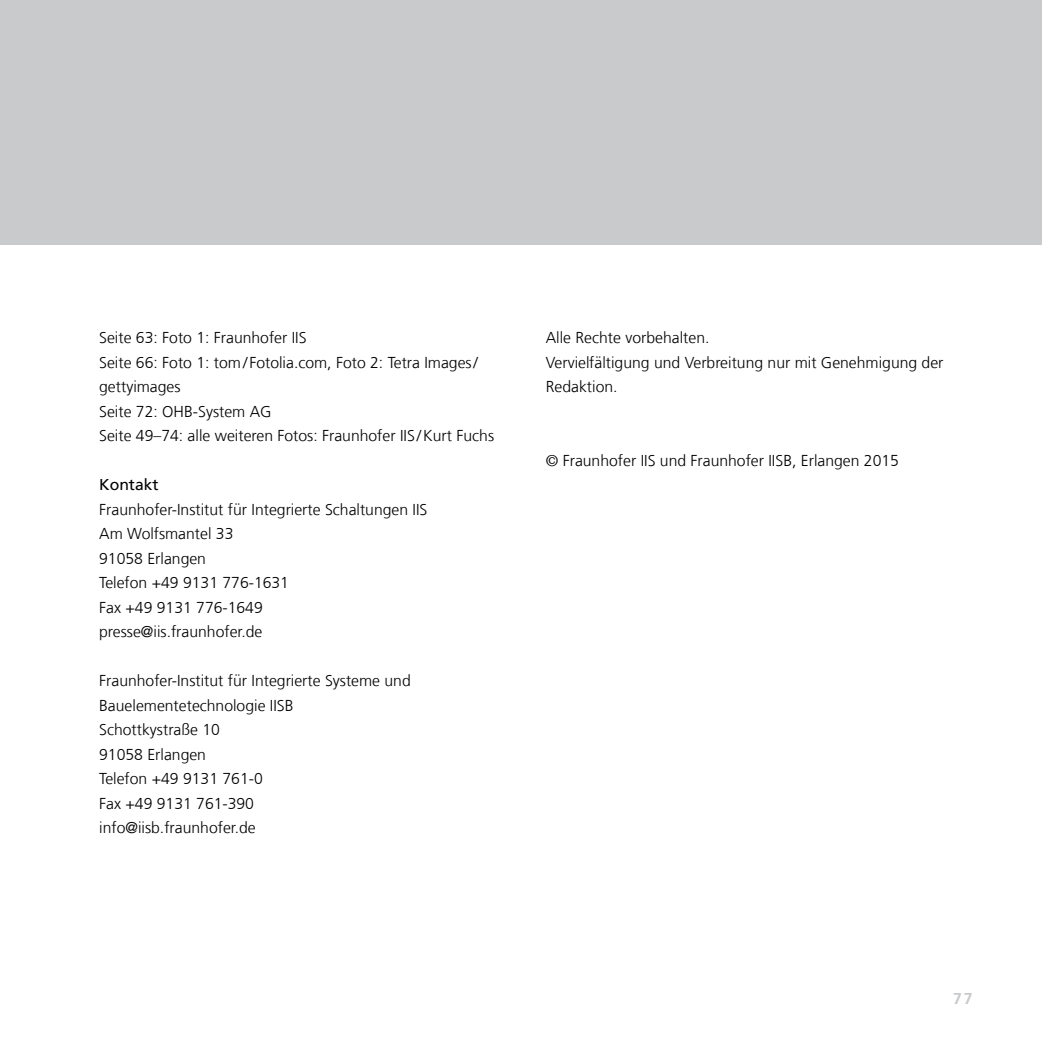
<style>
.page{position:relative;width:1042px;height:1042px;background:#fff}
.page>*{position:absolute;margin:0;border:0;box-sizing:border-box;transform-origin:0 0}
.t1{font:300 15.75px/24.5px "Frutiger LT Com";color:#000}
.t2{font:15.75px "Frutiger LT Com";color:#000}
.t3{font:700 15.75px "Frutiger LT Com";color:#c8cacc}
</style>
<div class="page">
<div style="left:0;top:0;width:1042px;height:245px;background:#c8cacc"></div>
<p class="t1" style="left:99px;top:326px;width:396px">Seite 63: Foto 1: Fraunhofer IIS<br>Seite 66: Foto 1: tom/ Fotolia.com, Foto 2: Tetra Images/ gettyimages<br>Seite 72: OHB-System AG<br>Seite 49–74: alle weiteren Fotos: Fraunhofer IIS /Kurt Fuchs</p>
<p class="t2" style="left:99px;top:475px;width:61px">Kontakt</p>
<p class="t1" style="left:99px;top:497px;width:330px">Fraunhofer-Institut für Integrierte Schaltungen IIS<br>Am Wolfsmantel 33<br>91058 Erlangen<br>Telefon +49 9131 776-1631<br>Fax +49 9131 776-1649 presse@iis.fraunhofer.de</p>
<p class="t1" style="left:99px;top:669px;width:313px">Fraunhofer-Institut für Integrierte Systeme und<br>Bauelementetechnologie IISB<br>Schottkystraße 10<br>91058 Erlangen<br>Telefon +49 9131 761-0<br>Fax +49 9131 761-390 info@iisb.fraunhofer.de</p>
<p class="t1" style="left:546px;top:326px;width:399px">Alle Rechte vorbehalten.<br>Vervielfältigung und Verbreitung nur mit Genehmigung der<br>Redaktion.</p>
<p class="t1" style="left:546px;top:448px;width:355px">© Fraunhofer IIS und Fraunhofer IISB, Erlangen 2015</p>
<p class="t3" style="left:953px;top:989px;width:21px">77</p>
</div>
